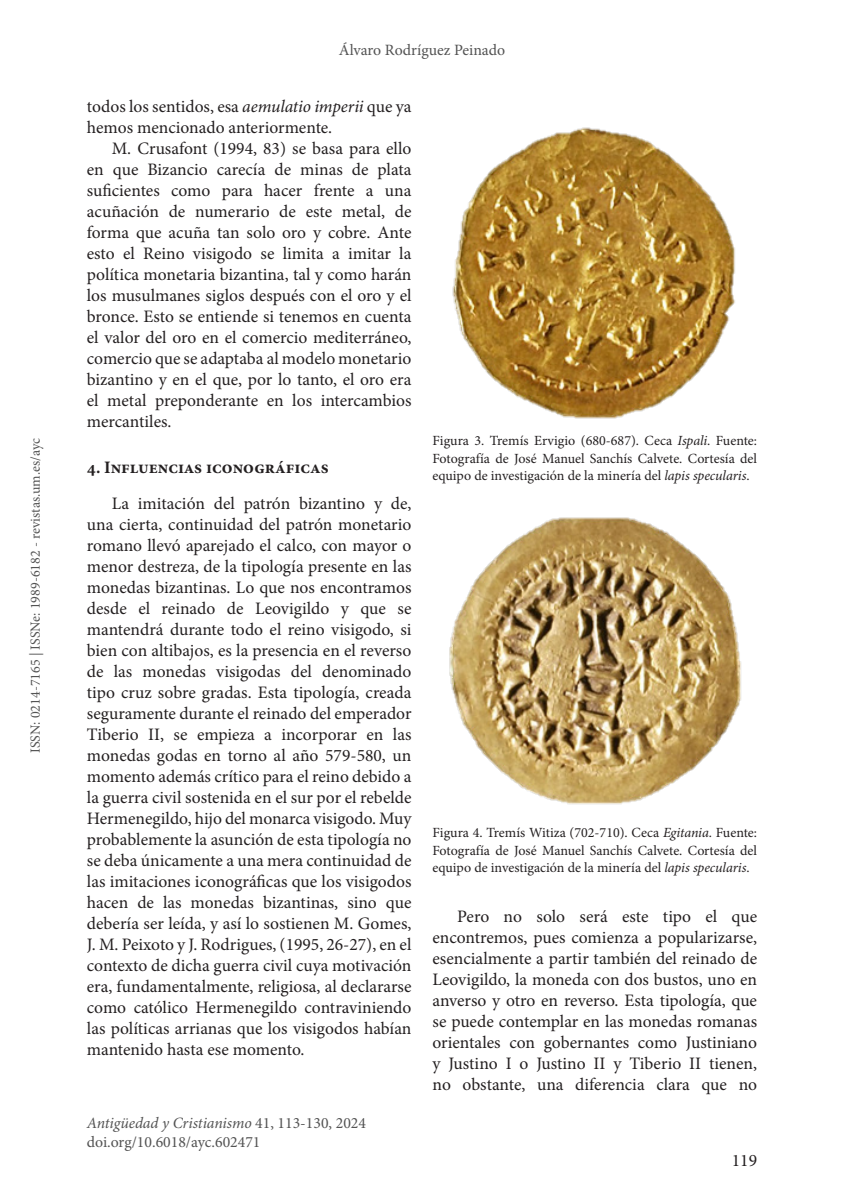
<style>
.page{position:relative;width:844px;height:1191px;background:#fff}
.page>*{position:absolute;margin:0;border:0;box-sizing:border-box;transform-origin:0 0}
.t1{font:17.5px/21px "Minion Pro";color:#231f20;text-align:justify}
.titulo_1{font:700 17.5px "Minion Pro";color:#231f20}
.t2{font:15.75px/18.9px "Minion Pro";color:#535353}
.figuras{font:14px/17.5px "Minion Pro";color:#231f20;text-align:justify}
.t3{font:14px "Minion Pro";color:#535353}
.s1{font-style:italic}
</style>
<div class="page">
<img style="left:452px;top:127px;width:283px;height:292px">
<img style="left:449px;top:517px;width:292px;height:288px">
<p class="t3" style="left:26px;top:753px;width:316px;rotate:-90deg">ISSN: 0214-7165 | ISSNe: 1989-6182 - revistas.um.es/ayc</p>
<p class="t2" style="left:338px;top:41px;width:168px">Álvaro Rodríguez Peinado</p>
<p class="t1" style="left:87px;top:96px;width:326px">todos los sentidos, esa <span class="s1">aemulatio imperii</span> que ya hemos mencionado anteriormente.</p>
<p class="t1" style="left:87px;top:138px;width:326px;text-indent:25px">M. Crusafont (1994, 83) se basa para ello en que Bizancio carecía de minas de plata suficientes como para hacer frente a una acuñación de numerario de este metal, de forma que acuña tan solo oro y cobre. Ante esto el Reino visigodo se limita a imitar la política monetaria bizantina, tal y como harán los musulmanes siglos después con el oro y el bronce. Esto se entiende si tenemos en cuenta el valor del oro en el comercio mediterráneo, comercio que se adaptaba al modelo monetario bizantino y en el que, por lo tanto, el oro era el metal preponderante en los intercambios mercantiles.</p>
<p class="titulo_1" style="left:87px;top:455px;width:243px">4. Influencias iconográficas</p>
<p class="t1" style="left:87px;top:493px;width:326px;text-indent:25px">La imitación del patrón bizantino y de, una cierta, continuidad del patrón monetario romano llevó aparejado el calco, con mayor o menor destreza, de la tipología presente en las monedas bizantinas. Lo que nos encontramos desde el reinado de Leovigildo y que se mantendrá durante todo el reino visigodo, si bien con altibajos, es la presencia en el reverso de las monedas visigodas del denominado tipo cruz sobre gradas. Esta tipología, creada seguramente durante el reinado del emperador Tiberio II, se empieza a incorporar en las monedas godas en torno al año 579-580, un momento además crítico para el reino debido a la guerra civil sostenida en el sur por el rebelde Hermenegildo, hijo del monarca visigodo. Muy probablemente la asunción de esta tipología no se deba únicamente a una mera continuidad de las imitaciones iconográficas que los visigodos hacen de las monedas bizantinas, sino que debería ser leída, y así lo sostienen M. Gomes, J. M. Peixoto y J. Rodrigues, (1995, 26-27), en el contexto de dicha guerra civil cuya motivación era, fundamentalmente, religiosa, al declararse como católico Hermenegildo contraviniendo las políticas arrianas que los visigodos habían mantenido hasta ese momento.</p>
<p class="t2" style="left:87px;top:1113px;width:280px"><span class="s1">Antigüedad y Cristianismo</span> 41, 113-130, 2024 doi.org/10.6018/ayc.602471</p>
<p class="figuras" style="left:432px;top:432px;width:326px">Figura 3. Tremís Ervigio (680-687). Ceca <span class="s1">Ispali</span>. Fuente:<br>Fotografía de José Manuel Sanchís Calvete. Cortesía del equipo de investigación de la minería del <span class="s1">lapis specularis</span>.</p>
<p class="figuras" style="left:432px;top:824px;width:326px">Figura 4. Tremís Witiza (702-710). Ceca <span class="s1">Egitania</span>. Fuente:<br>Fotografía de José Manuel Sanchís Calvete. Cortesía del equipo de investigación de la minería del <span class="s1">lapis specularis</span>.</p>
<p class="t1" style="left:432px;top:906px;width:326px;text-indent:25px">Pero no solo será este tipo el que encontremos, pues comienza a popularizarse, esencialmente a partir también del reinado de Leovigildo, la moneda con dos bustos, uno en anverso y otro en reverso. Esta tipología, que se puede contemplar en las monedas romanas orientales con gobernantes como Justiniano y Justino I o Justino II y Tiberio II tienen, no obstante, una diferencia clara que no</p>
<p class="t1" style="left:731px;top:1149px;width:27px">119</p>
</div>
